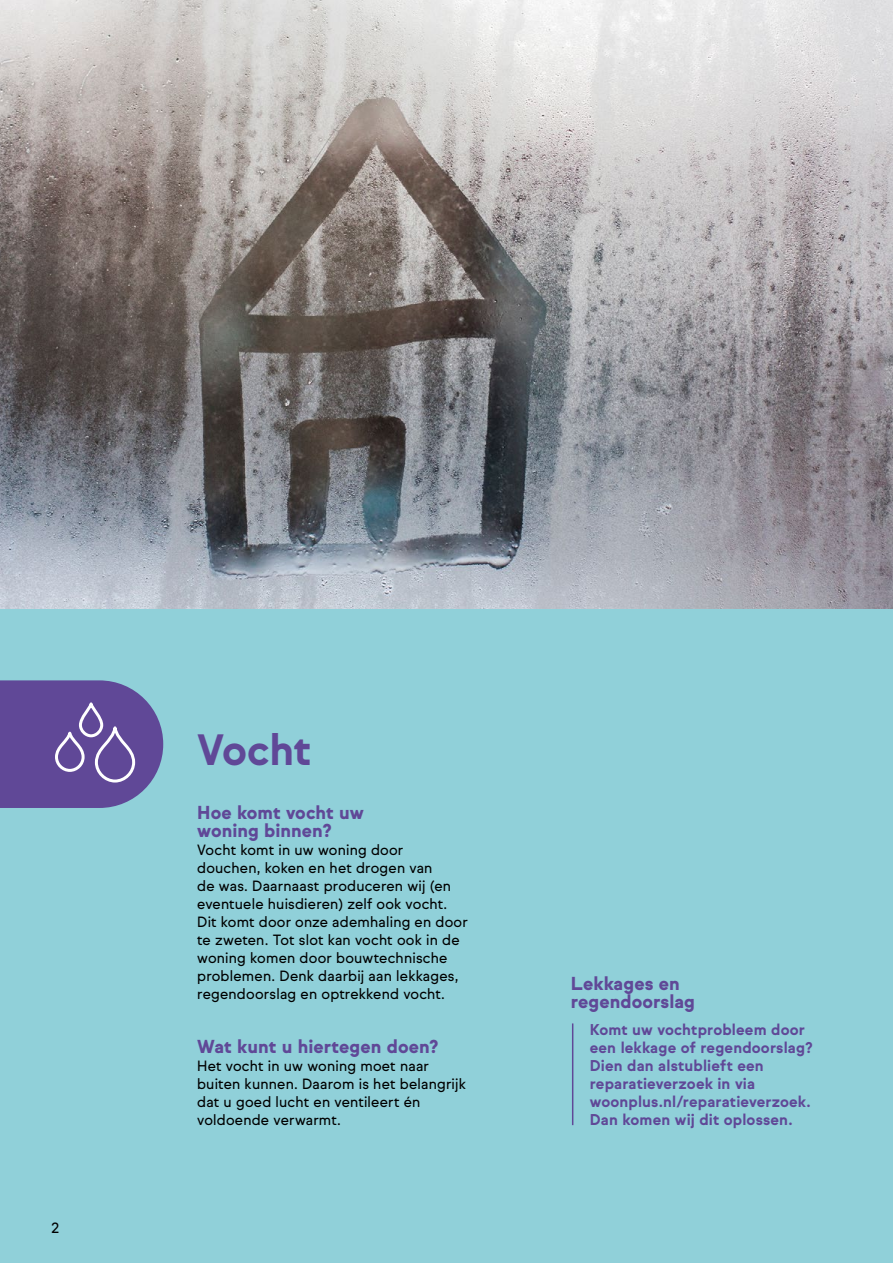
<style>
.page{position:relative;width:893px;height:1263px;background:#fff}
.page>*{position:absolute;margin:0;border:0;box-sizing:border-box;transform-origin:0 0}
.Kop{font:700 42px "Sul Sans";letter-spacing:-.005em;color:#604897}
.subkop{font:900 18px/18px "Sul Sans";color:#604897}
.Tussenkop{font:700 15px/18px "Sul Sans";letter-spacing:.01em;color:#604897}
.Plat{font:14.25px/18px "Sul Sans";letter-spacing:.015em;color:#000}
</style>
<div class="page">
<div style="left:0;top:608px;width:893px;height:655px;background:#90d0d9"></div>
<img style="left:0;top:0;width:893px;height:608px">
<svg style="left:0;top:680px;width:163px;height:128px;background:#6b5ca1"></svg>
<hr style="left:572px;top:1023px;width:1px;height:102px;background:#604897">
<p class="Plat" style="left:51px;top:1219px;width:10px">2</p>
<p class="Kop" style="left:197px;top:725px;width:116px">Vocht</p>
<p class="subkop" style="left:197px;top:804px;width:168px">Hoe komt vocht uw woning binnen?</p>
<p class="Plat" style="left:197px;top:841px;width:272px">Vocht komt in uw woning door douchen, koken en het drogen van<br>de was. Daarnaast produceren wij (en eventuele huisdieren) zelf ook vocht.<br>Dit komt door onze ademhaling en door te zweten. Tot slot kan vocht ook in de woning komen door bouwtechnische problemen. Denk daarbij aan lekkages, regendoorslag en optrekkend vocht.</p>
<p class="subkop" style="left:197px;top:1038px;width:243px">Wat kunt u hiertegen doen?</p>
<p class="Plat" style="left:197px;top:1057px;width:270px">Het vocht in uw woning moet naar buiten kunnen. Daarom is het belangrijk dat u goed lucht en ventileert én voldoende verwarmt.</p>
<p class="subkop" style="left:571px;top:975px;width:126px">Lekkages en regendoorslag</p>
<p class="Tussenkop" style="left:590px;top:1021px;width:224px">Komt uw vochtprobleem door een lekkage of regendoorslag?<br>Dien dan alstublieft een reparatieverzoek in via woonplus.nl/reparatieverzoek.<br>Dan komen wij dit oplossen.</p>
</div>
